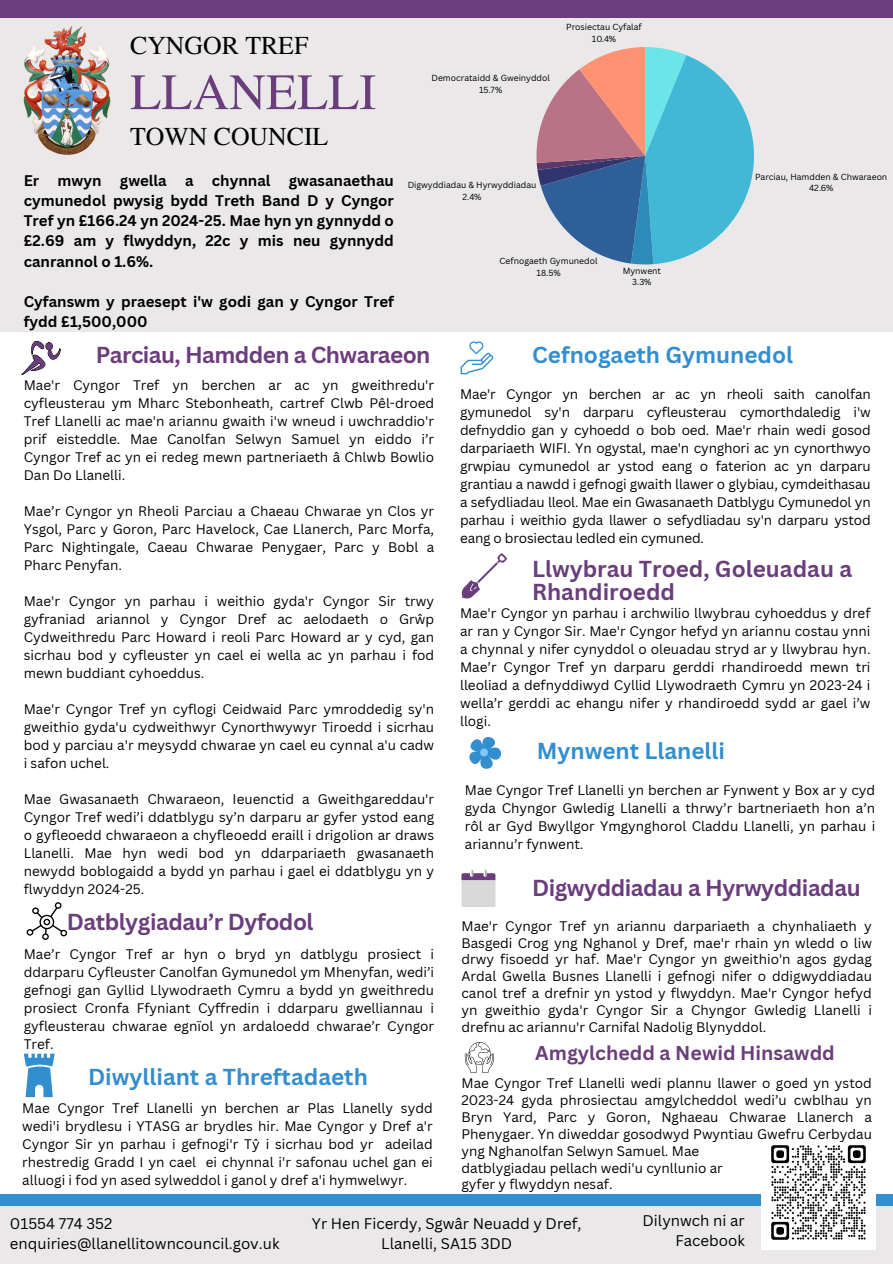
<style>
.page{position:relative;width:893px;height:1264px;background:#fff}
.page>*{position:absolute;margin:0;border:0;box-sizing:border-box;transform-origin:0 0}
.t1{font:50.85px "Te X Gyre Termes";color:#6a3e7c}
.t2{font:25.8px "Te X Gyre Termes";color:#000}
.t3{font:700 22.5px "Canva Sans";letter-spacing:-.02em;color:#6a3e7c}
.t4{font:700 22.5px "Canva Sans";color:#338ed0}
.t5{font:700 22.5px/22.5px "Canva Sans";color:#6a3e7c}
.t6{font:700 19.5px "Canva Sans";color:#6a3e7c}
.t7{font:700 15px/20.2px "Canva Sans";color:#000;text-align:justify}
.t8{font:15px/20.2px "Canva Sans";color:#000;text-align:right}
.t9{font:13.5px/18px "Canva Sans";color:#000;text-align:justify}
.t10{font:8.55px/12px "Canva Sans";color:#000;text-align:center}
</style>
<div class="page">
<div style="left:0;top:18px;width:892px;height:314px;background:#eae8e8"></div>
<div style="left:0;top:0;width:892px;height:17px;background:#6a3e7c"></div>
<div style="left:0;top:1205px;width:892px;height:58px;background:#eae8e8"></div>
<div style="left:0;top:1193px;width:892px;height:12px;background:#338ed0"></div>
<img style="left:24px;top:26px;width:86px;height:129px">
<img style="left:761px;top:1145px;width:114px;height:104px">
<svg style="left:22px;top:341px;width:38px;height:33px"></svg>
<svg style="left:460px;top:341px;width:33px;height:33px"></svg>
<svg style="left:461px;top:553px;width:46px;height:45px"></svg>
<svg style="left:469px;top:737px;width:32px;height:32px"></svg>
<svg style="left:24px;top:1053px;width:31px;height:44px"></svg>
<svg style="left:461px;top:869px;width:34px;height:37px"></svg>
<svg style="left:27px;top:902px;width:40px;height:38px"></svg>
<svg style="left:465px;top:1042px;width:29px;height:30px"></svg>
<svg style="left:536px;top:47px;width:218px;height:218px"></svg>
<p class="t2" style="left:130px;top:27px;width:180px">CYNGOR TREF</p>
<p class="t1" style="left:130px;top:55px;width:247px">LLANELLI</p>
<p class="t2" style="left:130px;top:118px;width:200px">TOWN COUNCIL</p>
<p class="t7" style="left:24px;top:170px;width:372px">Er mwyn gwella a chynnal gwasanaethau cymunedol pwysig bydd Treth Band D y Cyngor Tref yn £166.24 yn 2024-25. Mae hyn yn gynnydd o £2.69 am y flwyddyn, 22c y mis neu gynnydd canrannol o 1.6%.</p>
<h3 class="t7" style="left:24px;top:291px;width:372px">Cyfanswm y praesept i'w godi gan y Cyngor Tref fydd £1,500,000</h3>
<p class="t10" style="left:431px;top:72px;width:120px">Democrataidd &amp; Gweinyddol<br>15.7%</p>
<p class="t10" style="left:566px;top:20px;width:77px">Prosiectau Cyfalaf<br>10.4%</p>
<p class="t10" style="left:407px;top:178px;width:130px">Digwyddiadau &amp; Hyrwyddiadau<br>2.4%</p>
<p class="t10" style="left:499px;top:254px;width:99px">Cefnogaeth Gymunedol<br>18.5%</p>
<p class="t10" style="left:622px;top:264px;width:40px">Mynwent<br>3.3%</p>
<p class="t10" style="left:755px;top:170px;width:133px">Parciau, Hamdden &amp; Chwaraeon<br>42.6%</p>
<p class="t3" style="left:96px;top:339px;width:336px">Parciau, Hamdden a Chwaraeon</p>
<h1 class="t9" style="left:24px;top:375px;width:412px">Mae'r Cyngor Tref yn berchen ar ac yn gweithredu'r cyfleusterau ym Mharc Stebonheath, cartref Clwb Pêl-droed Tref Llanelli ac mae'n ariannu gwaith i'w wneud i uwchraddio'r prif eisteddle. Mae Canolfan Selwyn Samuel yn eiddo i’r Cyngor Tref ac yn ei redeg mewn partneriaeth â Chlwb Bowlio Dan Do Llanelli.</h1>
<h5 class="t9" style="left:24px;top:501px;width:412px">Mae’r Cyngor yn Rheoli Parciau a Chaeau Chwarae yn Clos yr Ysgol, Parc y Goron, Parc Havelock, Cae Llanerch, Parc Morfa, Parc Nightingale, Caeau Chwarae Penygaer, Parc y Bobl a Pharc Penyfan.</h5>
<h5 class="t9" style="left:24px;top:591px;width:412px">Mae'r Cyngor yn parhau i weithio gyda'r Cyngor Sir trwy gyfraniad ariannol y Cyngor Dref ac aelodaeth o Grŵp Cydweithredu Parc Howard i reoli Parc Howard ar y cyd, gan sicrhau bod y cyfleuster yn cael ei wella ac yn parhau i fod mewn buddiant cyhoeddus.</h5>
<p class="t9" style="left:24px;top:699px;width:412px">Mae'r Cyngor Tref yn cyflogi Ceidwaid Parc ymroddedig sy'n gweithio gyda'u cydweithwyr Cynorthwywyr Tiroedd i sicrhau bod y parciau a'r meysydd chwarae yn cael eu cynnal a'u cadw i safon uchel.</p>
<h3 class="t9" style="left:24px;top:789px;width:412px">Mae Gwasanaeth Chwaraeon, Ieuenctid a Gweithgareddau'r Cyngor Tref wedi’i ddatblygu sy’n darparu ar gyfer ystod eang o gyfleoedd chwaraeon a chyfleoedd eraill i drigolion ar draws Llanelli. Mae hyn wedi bod yn ddarpariaeth gwasanaeth newydd boblogaidd a bydd yn parhau i gael ei ddatblygu yn y flwyddyn 2024-25.</h3>
<h3 class="t3" style="left:67px;top:905px;width:248px">Datblygiadau’r Dyfodol</h3>
<p class="t9" style="left:24px;top:944px;width:412px">Mae’r Cyngor Tref ar hyn o bryd yn datblygu prosiect i ddarparu Cyfleuster Canolfan Gymunedol ym Mhenyfan, wedi’i gefnogi gan Gyllid Llywodraeth Cymru a bydd yn gweithredu prosiect Cronfa Ffyniant Cyffredin i ddarparu gwelliannau i gyfleusterau chwarae egnïol yn ardaloedd chwarae’r Cyngor Tref.</p>
<p class="t4" style="left:88px;top:1060px;width:281px">Diwylliant a Threftadaeth</p>
<p class="t9" style="left:22px;top:1099px;width:412px">Mae Cyngor Tref Llanelli yn berchen ar Plas Llanelly sydd wedi'i brydlesu i YTASG ar brydles hir. Mae Cyngor y Dref a'r Cyngor Sir yn parhau i gefnogi'r Tŷ i sicrhau bod yr adeilad rhestredig Gradd I yn cael ei chynnal i'r safonau uchel gan ei alluogi i fod yn ased sylweddol i ganol y dref a'i hymwelwyr.</p>
<p class="t4" style="left:532px;top:339px;width:262px">Cefnogaeth Gymunedol</p>
<p class="t9" style="left:460px;top:385px;width:412px">Mae'r Cyngor yn berchen ar ac yn rheoli saith canolfan gymunedol sy'n darparu cyfleusterau cymorthdaledig i'w defnyddio gan y cyhoedd o bob oed. Mae'r rhain wedi gosod darpariaeth WIFI. Yn ogystal, mae'n cynghori ac yn cynorthwyo grwpiau cymunedol ar ystod eang o faterion ac yn darparu grantiau a nawdd i gefnogi gwaith llawer o glybiau, cymdeithasau a sefydliadau lleol. Mae ein Gwasanaeth Datblygu Cymunedol yn parhau i weithio gyda llawer o sefydliadau sy'n darparu ystod eang o brosiectau ledled ein cymuned.</p>
<p class="t5" style="left:532px;top:557px;width:321px">Llwybrau Troed, Goleuadau a<br>Rhandiroedd</p>
<h3 class="t9" style="left:460px;top:603px;width:412px">Mae'r Cyngor yn parhau i archwilio llwybrau cyhoeddus y dref ar ran y Cyngor Sir. Mae'r Cyngor hefyd yn ariannu costau ynni a chynnal y nifer cynyddol o oleuadau stryd ar y llwybrau hyn.<br>Mae’r Cyngor Tref yn darparu gerddi rhandiroedd mewn tri lleoliad a defnyddiwyd Cyllid Llywodraeth Cymru yn 2023-24 i wella’r gerddi ac ehangu nifer y rhandiroedd sydd ar gael i’w llogi.</h3>
<h3 class="t4" style="left:536px;top:735px;width:190px">Mynwent Llanelli</h3>
<p class="t9" style="left:465px;top:780px;width:412px">Mae Cyngor Tref Llanelli yn berchen ar Fynwent y Box ar y cyd gyda Chyngor Gwledig Llanelli a thrwy’r bartneriaeth hon a’n rôl ar Gyd Bwyllgor Ymgynghorol Claddu Llanelli, yn parhau i ariannu’r fynwent.</p>
<p class="t3" style="left:532px;top:872px;width:330px">Digwyddiadau a Hyrwyddiadau</p>
<p class="t9" style="left:461px;top:917px;width:412px;line-height:16.8px">Mae'r Cyngor Tref yn ariannu darpariaeth a chynhaliaeth y Basgedi Crog yng Nghanol y Dref, mae'r rhain yn wledd o liw drwy fisoedd yr haf. Mae'r Cyngor yn gweithio'n agos gydag Ardal Gwella Busnes Llanelli i gefnogi nifer o ddigwyddiadau canol tref a drefnir yn ystod y flwyddyn. Mae'r Cyngor hefyd yn gweithio gyda'r Cyngor Sir a Chyngor Gwledig Llanelli i drefnu ac ariannu'r Carnifal Nadolig Blynyddol.</p>
<p class="t6" style="left:535px;top:1038px;width:301px">Amgylchedd a Newid Hinsawdd</p>
<h4 class="t9" style="left:461px;top:1074px;width:412px;line-height:16.8px">Mae Cyngor Tref Llanelli wedi plannu llawer o goed yn ystod 2023-24 gyda phrosiectau amgylcheddol wedi’u cwblhau yn Bryn Yard, Parc y Goron, Nghaeau Chwarae Llanerch a Phenygaer. Yn diweddar gosodwyd Pwyntiau Gwefru Cerbydau yng Nghanolfan Selwyn Samuel. Mae</h4>
<p class="t9" style="left:461px;top:1158px;width:263px">datblygiadau pellach wedi'u cynllunio ar</p>
<p class="t9" style="left:461px;top:1175px;width:153px">gyfer y flwyddyn nesaf.</p>
<p class="t8" style="left:10px;top:1212px;width:271px;text-align:left">01554 774 352 enquiries@llanellitowncouncil.gov.uk</p>
<p class="t8" style="left:312px;top:1212px;width:271px;text-align:center">Yr Hen Ficerdy, Sgwâr Neuadd y Dref,<br>Llanelli, SA15 3DD</p>
<p class="t8" style="left:642px;top:1209px;width:104px">Dilynwch ni ar<br>Facebook</p>
</div>
